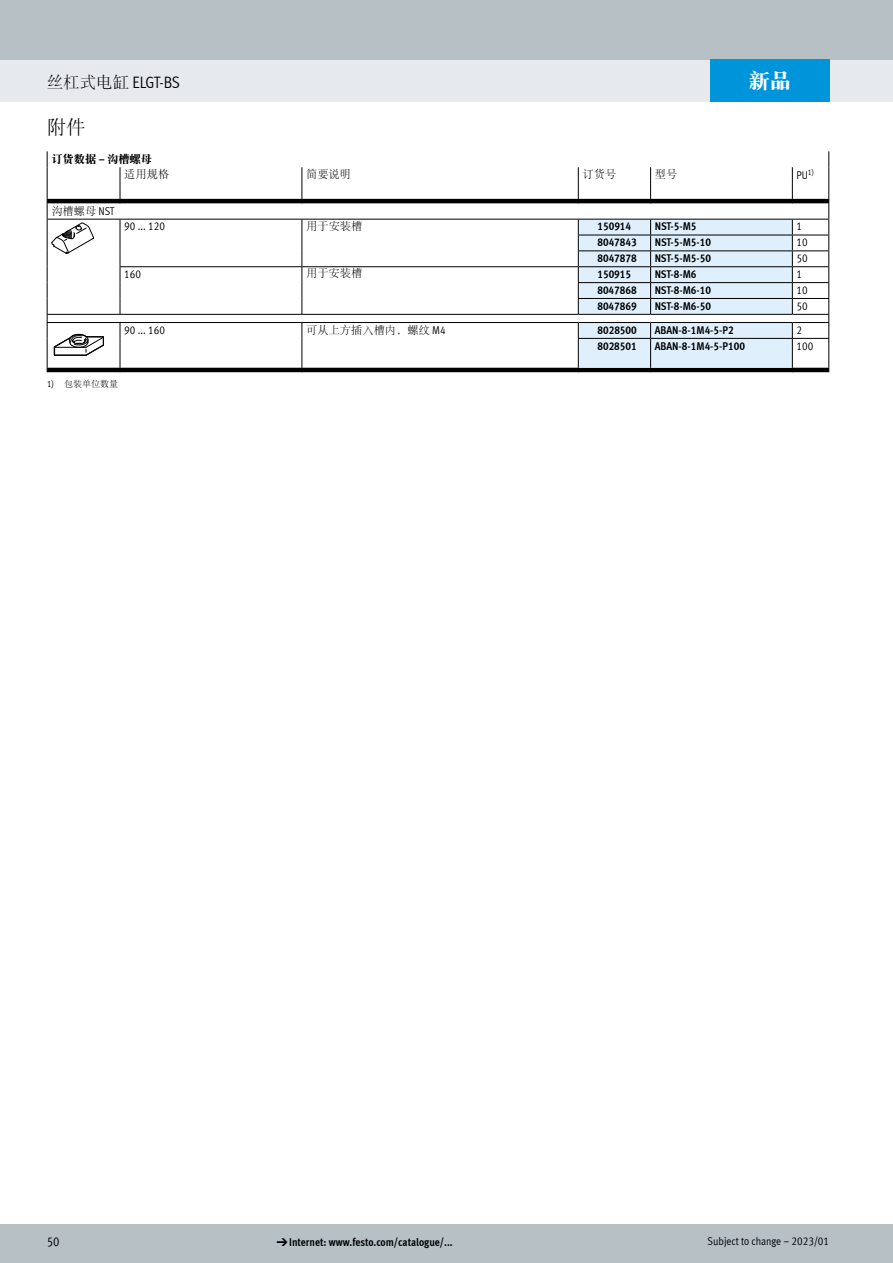
<style>
.page{position:relative;width:893px;height:1263px;background:#fff}
.page>*{position:absolute;margin:0;border:0;box-sizing:border-box;transform-origin:0 0}
.t1{font:21px "DF Song GB W9";color:#fff}
.t2{font:19.5px "DF Song GB W3";color:#000}
.t3{font:16.5px "Meta Cond LF";letter-spacing:-.035em;color:#000}
.t4{font:12.75px "Meta Cond LF";color:#000}
.t5{font:700 11.25px "Meta Cond LF";color:#000}
.t6{font:11.25px "Meta Cond LF";color:#000}
.t7{font:11.25px "DF Song GB W3";color:#000}
.t8{font:11.25px "DF Song GB W9";color:#000}
.t9{font:9px "DF Song GB W3";color:#000}
.s1{font-family:"DF Song GB W3"}
.s2{font-family:"Meta Cond LF";font-weight:700}
.s3{font-family:"Meta Cond LF"}
.s4{font-family:"Meto Pict 182";font-weight:400}
</style>
<div class="page">
<div style="left:0;top:1225px;width:893px;height:38px;background:#b6c0c5"></div>
<div style="left:0;top:60px;width:893px;height:42px;background:#e7eaec"></div>
<div style="left:0;top:0;width:893px;height:60px;background:#b6c0c5"></div>
<svg style="left:48px;top:199px;width:780px;height:173px"></svg>
<hr style="left:792px;top:235px;width:37px;height:1px;background:#000">
<hr style="left:792px;top:250px;width:37px;height:1px;background:#000">
<hr style="left:120px;top:266px;width:182px;height:1px;background:#000">
<hr style="left:302px;top:266px;width:276px;height:1px;background:#000">
<hr style="left:792px;top:266px;width:37px;height:1px;background:#000">
<hr style="left:792px;top:282px;width:37px;height:1px;background:#000">
<svg style="left:120px;top:220px;width:1px;height:94px"></svg>
<svg style="left:302px;top:220px;width:1px;height:94px"></svg>
<hr style="left:792px;top:298px;width:37px;height:1px;background:#000">
<svg style="left:120px;top:323px;width:1px;height:15px"></svg>
<svg style="left:302px;top:323px;width:1px;height:15px"></svg>
<hr style="left:47px;top:338px;width:1px;height:30px;background:#000">
<hr style="left:120px;top:338px;width:1px;height:30px;background:#000">
<hr style="left:302px;top:338px;width:1px;height:30px;background:#000">
<hr style="left:792px;top:338px;width:37px;height:1px;background:#000">
<svg style="left:120px;top:167px;width:1px;height:36px"></svg>
<svg style="left:302px;top:167px;width:1px;height:36px"></svg>
<svg style="left:578px;top:167px;width:1px;height:36px"></svg>
<svg style="left:650px;top:167px;width:1px;height:36px"></svg>
<svg style="left:792px;top:167px;width:1px;height:36px"></svg>
<hr style="left:47px;top:314px;width:73px;height:1px;background:#000">
<hr style="left:120px;top:314px;width:182px;height:1px;background:#000">
<hr style="left:302px;top:314px;width:276px;height:1px;background:#000">
<hr style="left:792px;top:314px;width:37px;height:1px;background:#000">
<hr style="left:47px;top:322px;width:73px;height:1px;background:#000">
<hr style="left:120px;top:322px;width:182px;height:1px;background:#000">
<hr style="left:792px;top:322px;width:37px;height:1px;background:#000">
<hr style="left:302px;top:322px;width:276px;height:1px;background:#000">
<svg style="left:578px;top:220px;width:215px;height:152px;background:#ccdbe5"></svg>
<svg style="left:828px;top:151px;width:1px;height:221px"></svg>
<hr style="left:47px;top:219px;width:73px;height:1px;background:#000">
<hr style="left:120px;top:219px;width:182px;height:1px;background:#000">
<hr style="left:302px;top:219px;width:276px;height:1px;background:#000">
<hr style="left:578px;top:219px;width:73px;height:1px;background:#000">
<hr style="left:651px;top:219px;width:141px;height:1px;background:#000">
<hr style="left:792px;top:219px;width:37px;height:1px;background:#000">
<svg style="left:47px;top:151px;width:58px;height:205px"></svg>
<div style="left:710px;top:60px;width:119px;height:42px;background:#0095db"></div>
<h1 class="t1" style="left:749px;top:69px;width:43px">新品</h1>
<h3 class="t3" style="left:47px;top:72px;width:135px"><span class="s1">丝杠式电缸</span> ELGT-BS</h3>
<h2 class="t2" style="left:47px;top:117px;width:40px">附件</h2>
<p class="t8" style="left:51px;top:153px;width:102px">订货数据 <span class="s2">–</span> 沟槽螺母</p>
<p class="t7" style="left:124px;top:168px;width:46px">适用规格</p>
<p class="t7" style="left:306px;top:168px;width:46px">简要说明</p>
<p class="t7" style="left:583px;top:168px;width:35px">订货号</p>
<p class="t7" style="left:655px;top:168px;width:24px">型号</p>
<p class="t6" style="left:797px;top:168px;width:19px">PU<sup>1)</sup></p>
<p class="t7" style="left:51px;top:205px;width:65px">沟槽螺母 <span class="s3">NST</span></p>
<p class="t6" style="left:124px;top:219px;width:42px">90 ... 120</p>
<p class="t7" style="left:306px;top:219px;width:58px">用于安装槽</p>
<p class="t5" style="left:597px;top:219px;width:35px">150914</p>
<p class="t5" style="left:655px;top:219px;width:43px">NST-5-M5</p>
<p class="t6" style="left:797px;top:219px;width:7px">1</p>
<p class="t5" style="left:597px;top:235px;width:41px">8047843</p>
<p class="t5" style="left:655px;top:235px;width:58px">NST-5-M5-10</p>
<p class="t6" style="left:797px;top:235px;width:13px">10</p>
<p class="t5" style="left:597px;top:251px;width:41px">8047878</p>
<p class="t5" style="left:655px;top:251px;width:58px">NST-5-M5-50</p>
<p class="t6" style="left:797px;top:251px;width:13px">50</p>
<p class="t6" style="left:124px;top:267px;width:18px">160</p>
<p class="t7" style="left:306px;top:267px;width:58px">用于安装槽</p>
<p class="t5" style="left:597px;top:267px;width:35px">150915</p>
<p class="t5" style="left:655px;top:267px;width:43px">NST-8-M6</p>
<p class="t6" style="left:796px;top:267px;width:7px">1</p>
<p class="t5" style="left:597px;top:283px;width:41px">8047868</p>
<p class="t5" style="left:655px;top:283px;width:58px">NST-8-M6-10</p>
<p class="t6" style="left:796px;top:283px;width:13px">10</p>
<p class="t5" style="left:597px;top:299px;width:41px">8047869</p>
<p class="t5" style="left:655px;top:299px;width:58px">NST-8-M6-50</p>
<p class="t6" style="left:796px;top:299px;width:13px">50</p>
<p class="t6" style="left:124px;top:323px;width:42px">90 ... 160</p>
<p class="t7" style="left:306px;top:323px;width:141px">可从上方插入槽内，螺纹 <span class="s3">M4</span></p>
<p class="t5" style="left:597px;top:323px;width:41px">8028500</p>
<p class="t5" style="left:655px;top:323px;width:80px">ABAN-8-1M4-5-P2</p>
<p class="t6" style="left:797px;top:323px;width:7px">2</p>
<p class="t5" style="left:597px;top:338px;width:41px">8028501</p>
<p class="t5" style="left:655px;top:338px;width:92px">ABAN-8-1M4-5-P100</p>
<p class="t6" style="left:797px;top:339px;width:18px">100</p>
<p class="t9" style="left:47px;top:379px;width:73px"><span class="s3">1)</span> 包装单位数量</p>
<p class="t4" style="left:47px;top:1234px;width:14px">50</p>
<p class="t5" style="left:276px;top:1235px;width:178px"><span class="s4">d</span>Internet: www.festo.com/catalogue/...</p>
<p class="t6" style="left:708px;top:1234px;width:123px">Subject to change – 2023/01</p>
</div>
